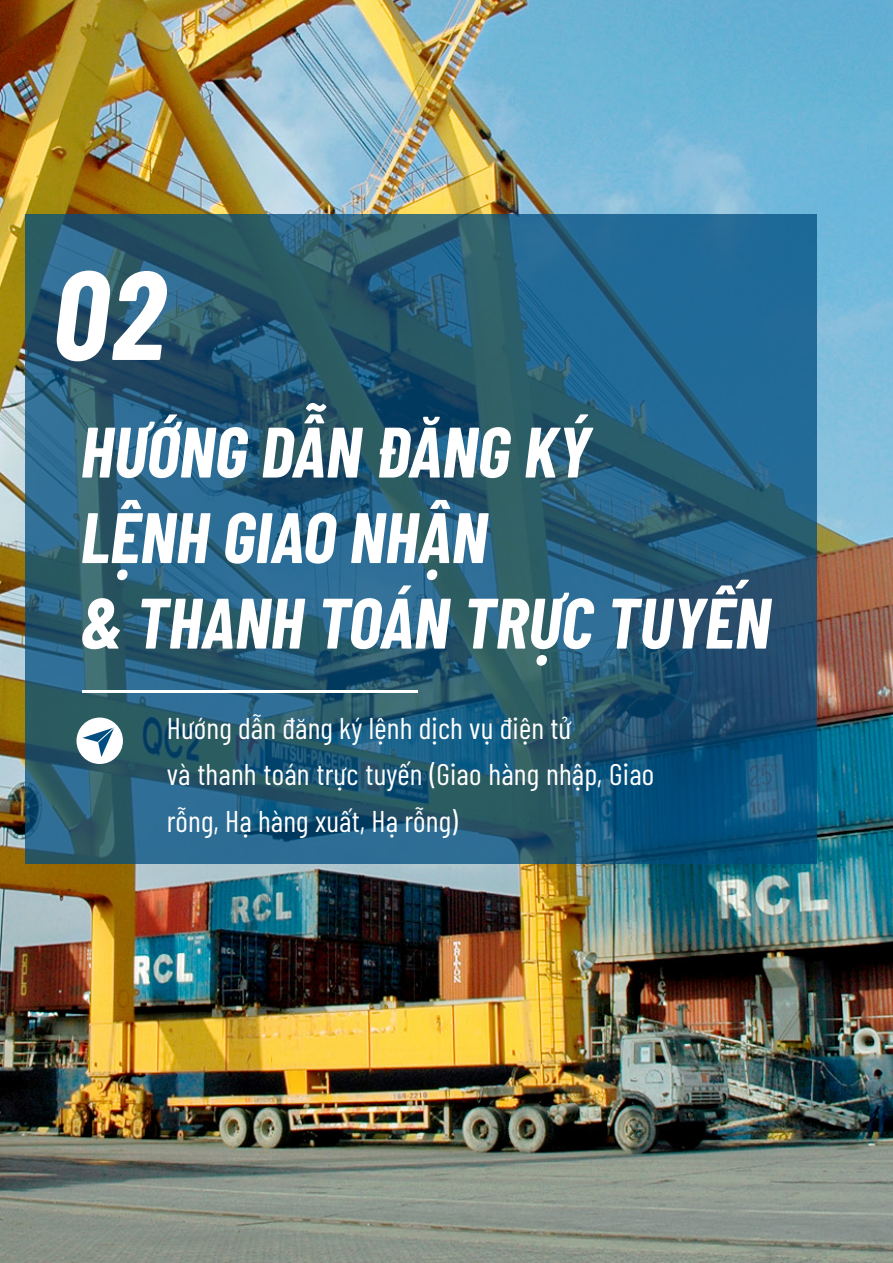
<style>
.page{position:relative;width:893px;height:1263px;background:#fff}
.page>*{position:absolute;margin:0;border:0;box-sizing:border-box;transform-origin:0 0}
.t1{font:italic 700 125.7px "Barlow Condensed";color:#fff}
.t2{font:italic 700 71.25px/85.5px "Barlow Condensed";color:#fff}
.t3{font:30px/46.5px "Barlow Condensed";letter-spacing:.005em;color:#fff}
</style>
<div class="page">
<img style="left:0;top:0;width:893px;height:1263px">
<svg style="left:25px;top:214px;width:791px;height:650px;background:#255d79"></svg>
<hr style="left:82px;top:690px;width:336px;height:3px;background:#fff">
<div style="left:76px;top:717px;width:47px;height:47px;background:#fff;border-radius:50%"></div>
<svg style="left:82px;top:727px;width:32px;height:30px"></svg>
<h1 class="t1" style="left:53px;top:225px;width:113px">02</h1>
<h2 class="t2" style="left:80px;top:405px;width:691px">HƯỚNG DẪN ĐĂNG KÝ<br>LỆNH GIAO NHẬN<br>&amp; THANH TOÁN TRỰC TUYẾN</h2>
<p class="t3" style="left:167px;top:702px;width:489px">Hướng dẫn đăng ký lệnh dịch vụ điện tử<br>và thanh toán trực tuyến (Giao hàng nhập, Giao rỗng, Hạ hàng xuất, Hạ rỗng)</p>
</div>
